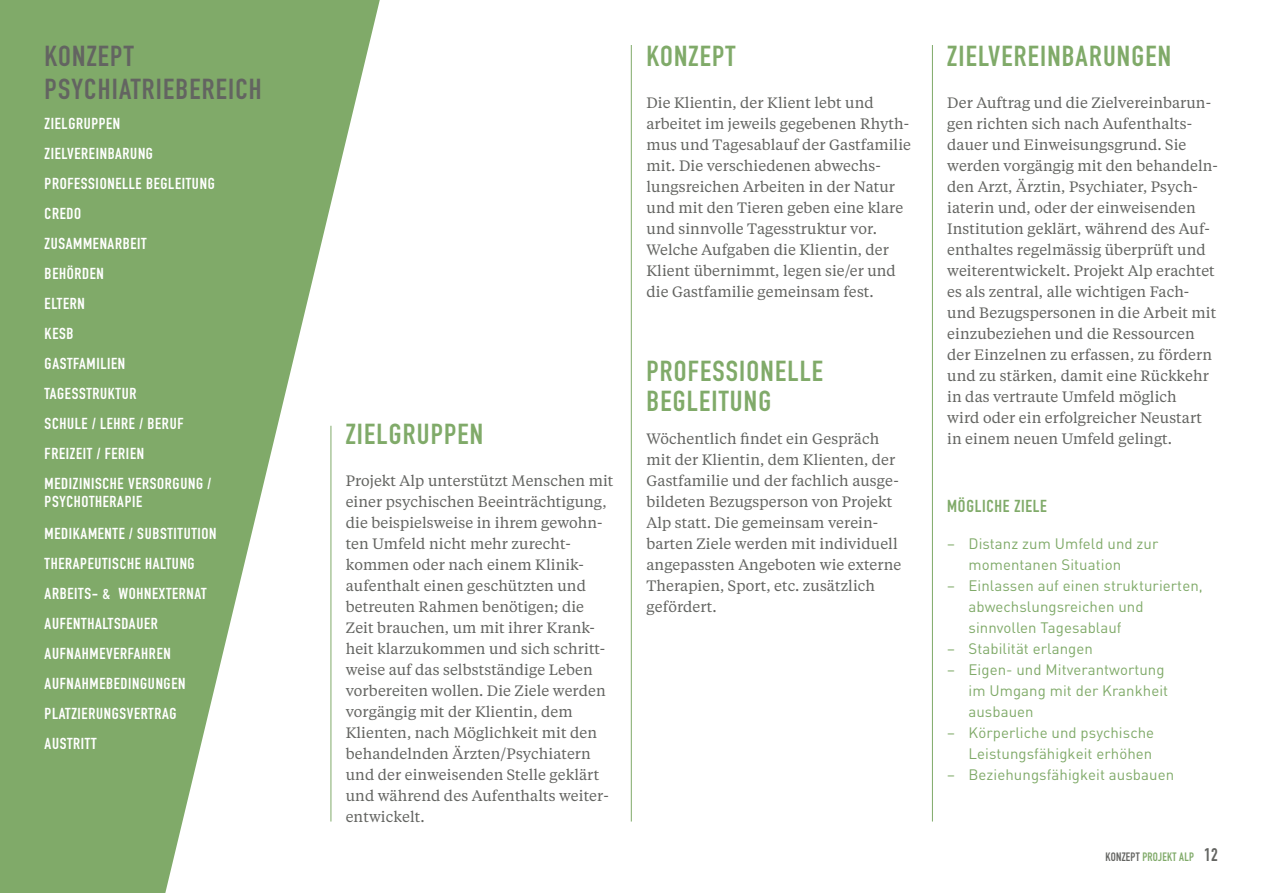
<style>
.page{position:relative;width:1263px;height:893px;background:#fff}
.page>*{position:absolute;margin:0;border:0;box-sizing:border-box;transform-origin:0 0}
.t1{font:700 28.5px/30px "DIN Condensed";letter-spacing:.04em;color:#80aa69;scale:1.05 1}
.t2{font:700 28.5px/33px "DIN Condensed";letter-spacing:.04em;color:#636461;scale:1.05 1}
.t3{font:700 17.1px "DIN Condensed";letter-spacing:.04em;color:#80aa69;scale:1.05 1}
.t4{font:700 15.6px/30px "DIN Condensed";letter-spacing:.04em;color:#fff;scale:1.05 1}
.t5{font:15px/21px "Tiempos Text";letter-spacing:.005em;color:#636461}
.t6{font:15px/21px "DIN";letter-spacing:.005em;color:#80aa69}
.t7{font:700 12px "DIN Condensed";letter-spacing:.02em;color:#80aa69}
.s1{color:#636461}
.s2{font-size:18px;color:#636461}
</style>
<div class="page">
<svg style="left:0;top:0;width:380px;height:893px;fill:#80aa69"></svg>
<hr style="left:932px;top:45px;width:1px;height:776px;background:#80aa69">
<hr style="left:631px;top:45px;width:1px;height:776px;background:#80aa69">
<hr style="left:331px;top:426px;width:1px;height:395px;background:#80aa69">
<h1 class="t2" style="left:45px;top:39px;width:208px">KONZEPT<br>PSYCHIATRIEBEREICH</h1>
<p class="t4" style="left:45px;top:108px;width:163px">ZIELGRUPPEN<br>ZIELVEREINBARUNG<br>PROFESSIONELLE BEGLEITUNG<br>CREDO<br>ZUSAMMENARBEIT<br>BEHÖRDEN<br>ELTERN<br>KESB<br>GASTFAMILIEN<br>TAGESSTRUKTUR<br>SCHULE / LEHRE / BERUF<br>FREIZEIT / FERIEN<br>MEDIZINISCHE VERSORGUNG /</p>
<p class="t4" style="left:45px;top:486px;width:165px;line-height:31.5px">PSYCHOTHERAPIE<br>MEDIKAMENTE / SUBSTITUTION</p>
<p class="t4" style="left:45px;top:548px;width:156px">THERAPEUTISCHE HALTUNG<br>ARBEITS- &amp; WOHNEXTERNAT<br>AUFENTHALTSDAUER<br>AUFNAHMEVERFAHREN<br>AUFNAHMEBEDINGUNGEN<br>PLATZIERUNGSVERTRAG<br>AUSTRITT</p>
<h1 class="t1" style="left:346px;top:419px;width:132px">ZIELGRUPPEN</h1>
<p class="t5" style="left:346px;top:470px;width:269px">Projekt Alp unterstützt Menschen mit einer psychischen Beeinträchtigung, die beispielsweise in ihrem gewohn&shy;ten Umfeld nicht mehr zurecht&shy;kommen oder nach einem Klinik&shy;aufenthalt einen geschützten und betreuten Rahmen benötigen; die Zeit brauchen, um mit ihrer Krank&shy;heit klarzukommen und sich schritt&shy;weise auf das selbstständige Leben vorbereiten wollen. Die Ziele werden vorgängig mit der Klientin, dem Klienten, nach Möglichkeit mit den behandelnden Ärzten/Psychiatern und der einweisenden Stelle geklärt und während des Aufenthalts weiter&shy;entwickelt.</p>
<h1 class="t1" style="left:646px;top:41px;width:86px">KONZEPT</h1>
<p class="t5" style="left:646px;top:92px;width:266px">Die Klientin, der Klient lebt und arbeitet im jeweils gegebenen Rhyth&shy;mus und Tagesablauf der Gastfamilie mit. Die verschiedenen abwechs&shy;lungsreichen Arbeiten in der Natur und mit den Tieren geben eine klare und sinnvolle Tagesstruktur vor.<br>Welche Aufgaben die Klientin, der Klient übernimmt, legen sie/er und die Gastfamilie gemeinsam fest.</p>
<h1 class="t1" style="left:646px;top:356px;width:170px">PROFESSIONELLE<br>BEGLEITUNG</h1>
<p class="t5" style="left:646px;top:428px;width:256px">Wöchentlich findet ein Gespräch mit der Klientin, dem Klienten, der<br>Gastfamilie und der fachlich ausge&shy;bildeten Bezugsperson von Projekt<br>Alp statt. Die gemeinsam verein&shy;barten Ziele werden mit individuell angepassten Angeboten wie externe<br>Therapien, Sport, etc. zusätzlich gefördert.</p>
<h1 class="t1" style="left:947px;top:41px;width:215px">ZIELVEREINBARUNGEN</h1>
<p class="t5" style="left:947px;top:92px;width:272px">Der Auftrag und die Zielvereinbarun&shy;gen richten sich nach Aufenthalts&shy;dauer und Einweisungsgrund. Sie werden vorgängig mit den behandeln&shy;den Arzt, Ärztin, Psychiater, Psych&shy;iaterin und, oder der einweisenden Institution geklärt, während des Auf&shy;enthaltes regelmässig überprüft und weiterentwickelt. Projekt Alp erachtet es als zentral, alle wichtigen Fach&shy;und Bezugspersonen in die Arbeit mit einzubeziehen und die Ressourcen der Einzelnen zu erfassen, zu fördern und zu stärken, damit eine Rückkehr in das vertraute Umfeld möglich<br>wird oder ein erfolgreicher Neustart in einem neuen Umfeld gelingt.</p>
<p class="t3" style="left:947px;top:494px;width:96px">MÖGLICHE ZIELE</p>
<p class="t6" style="left:968px;top:533px;width:191px;text-indent:-21px">– Distanz zum Umfeld und zur momentanen Situation</p>
<p class="t6" style="left:968px;top:575px;width:236px;text-indent:-21px">– Einlassen auf einen strukturierten, abwechslungsreichen und sinnvollen Tagesablauf</p>
<p class="t6" style="left:947px;top:638px;width:147px">– Stabilität erlangen</p>
<p class="t6" style="left:968px;top:659px;width:201px;text-indent:-21px">– Eigen- und Mitverantwortung im Umgang mit der Krankheit ausbauen</p>
<p class="t6" style="left:947px;top:722px;width:208px;text-align:right">– Körperliche und psychische<br>Leistungsfähigkeit erhöhen</p>
<p class="t6" style="left:947px;top:764px;width:228px">– Beziehungsfähigkeit ausbauen</p>
<p class="t7" style="left:1105px;top:848px;width:114px"><span class="s1">KONZEPT</span> PROJEKT ALP <span class="s2">12</span></p>
</div>
